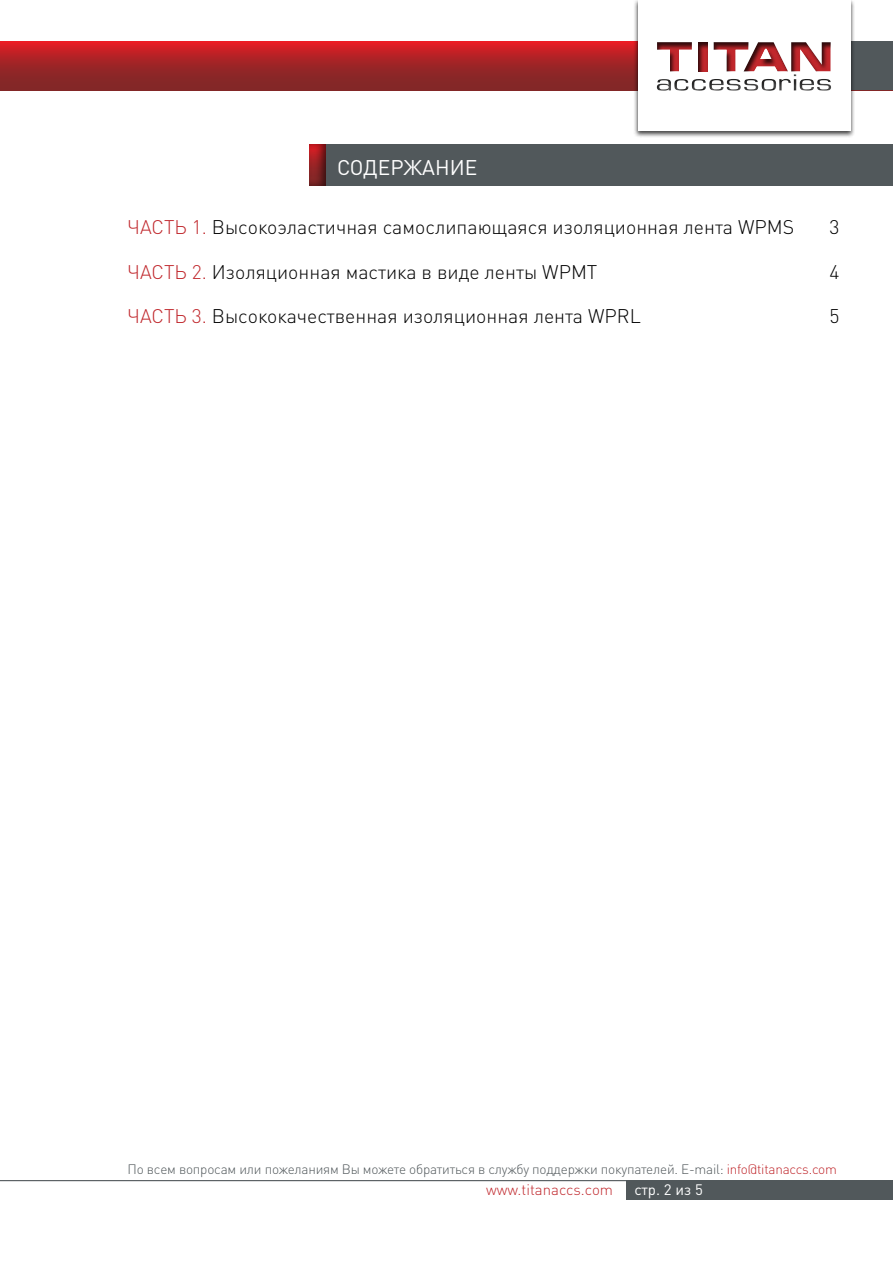
<style>
.page{position:relative;width:893px;height:1263px;background:#fff}
.page>*{position:absolute;margin:0;border:0;box-sizing:border-box;transform-origin:0 0}
.t1{font:21px "DIN Pro";color:#fff}
.t2{font:300 19.5px "DIN Pro";color:#000}
.t3{font:300 15px "DIN Pro";color:#c0272c}
.t4{font:15px "DIN Pro";color:#fff}
.t5{font:300 13.5px "DIN Pro";letter-spacing:-.015em;color:#51585b}
.s1{color:#c0272c}
</style>
<div class="page">
<div style="left:626px;top:1180px;width:266px;height:19px;background:#51585b"></div>
<div style="left:307px;top:143px;width:19px;height:45px;background:#000;opacity:.6"></div>
<div style="left:326px;top:144px;width:567px;height:42px;background:#51585b"></div>
<svg style="left:0;top:41px;width:633px;height:49px;background:#a62326"></svg>
<div style="left:850px;top:41px;width:43px;height:49px;background:#51585b"></div>
<div style="left:633px;top:0;width:222px;height:138px;background:#000;opacity:.75"></div>
<div style="left:638px;top:1px;width:212px;height:130px;background:#fff"></div>
<div style="left:655px;top:40px;width:177px;height:51px;background:#000;opacity:.75"></div>
<hr style="left:0;top:1180px;width:892px;height:1px;background:#51585b">
<p class="t1" style="left:337px;top:153px;width:142px">СОДЕРЖАНИЕ</p>
<p class="t2" style="left:128px;top:214px;width:668px"><span class="s1">ЧАСТЬ 1.</span> Высокоэластичная самослипающаяся изоляционная лента WPMS</p>
<p class="t2" style="left:830px;top:214px;width:12px">3</p>
<p class="t2" style="left:128px;top:258px;width:471px"><span class="s1">ЧАСТЬ 2.</span> Изоляционная мастика в виде ленты WPMT</p>
<p class="t2" style="left:830px;top:258px;width:12px">4</p>
<p class="t2" style="left:128px;top:303px;width:515px"><span class="s1">ЧАСТЬ 3.</span> Высококачественная изоляционная лента WPRL</p>
<p class="t2" style="left:830px;top:303px;width:12px">5</p>
<p class="t5" style="left:128px;top:1159px;width:711px">По всем вопросам или пожеланиям Вы можете обратиться в службу поддержки покупателей. E-mail: <span class="s1">info@titanaccs.com</span></p>
<p class="t3" style="left:486px;top:1180px;width:128px">www.titanaccs.com</p>
<p class="t4" style="left:634px;top:1180px;width:70px">стр. 2 из 5</p>
</div>
